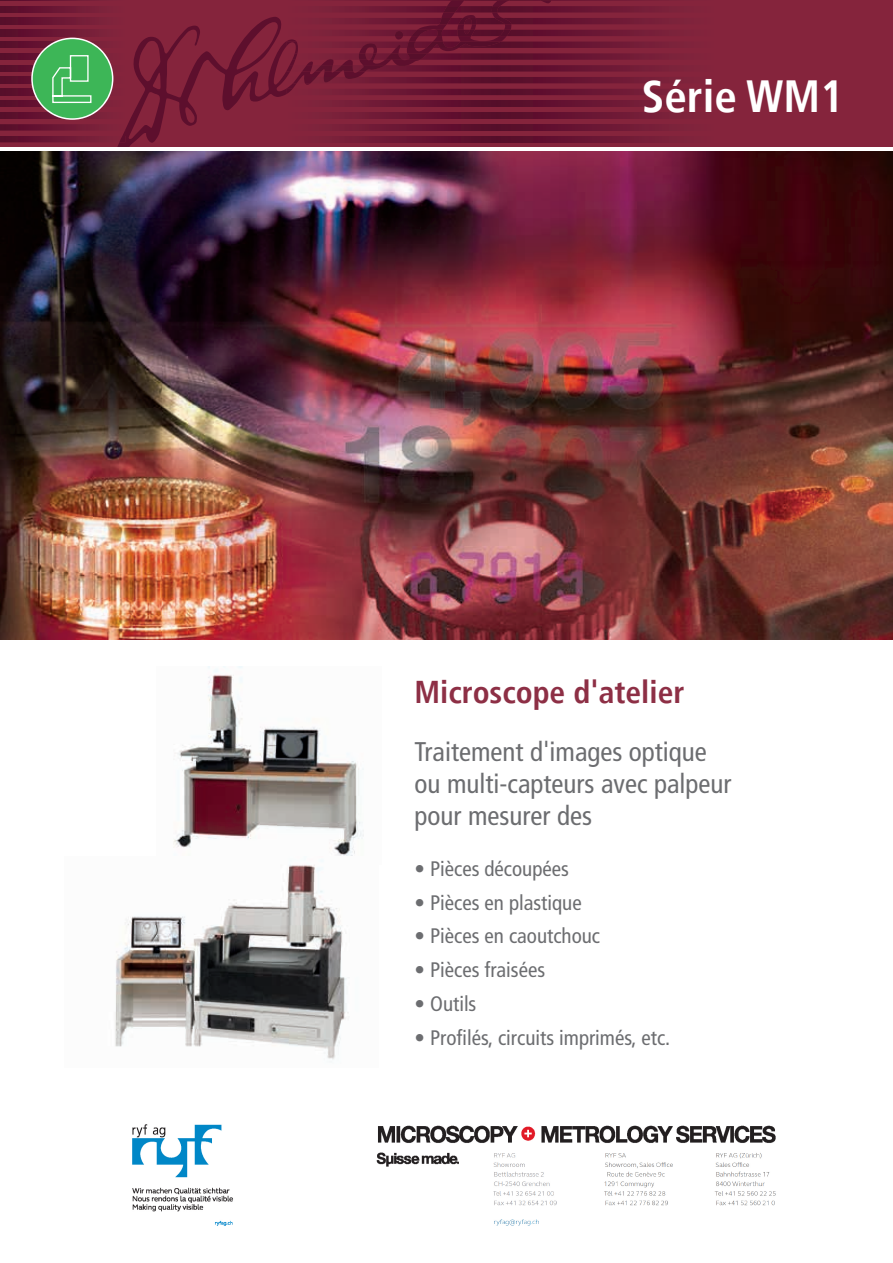
<style>
.page{position:relative;width:893px;height:1263px;background:#fff}
.page>*{position:absolute;margin:0;border:0;box-sizing:border-box;transform-origin:0 0}
.t1{font:700 condensed 45px "Frutiger LT";color:#fff}
.t2{font:700 condensed 31.5px "Frutiger LT";color:#8d2f45}
.t3{font:condensed 27px/32.4px "Frutiger LT";color:#6c6d70}
.t4{font:condensed 21px "Frutiger LT";color:#6c6d70}
</style>
<div class="page">
<div style="left:0;top:0;width:893px;height:148px;background:#85243c"></div>
<svg style="left:0;top:30px;width:97px;height:6px"></svg>
<svg style="left:0;top:18px;width:97px;height:6px"></svg>
<svg style="left:0;top:6px;width:97px;height:7px"></svg>
<svg style="left:0;top:0;width:97px;height:1px"></svg>
<svg style="left:511px;top:136px;width:154px;height:6px"></svg>
<svg style="left:511px;top:124px;width:154px;height:7px"></svg>
<svg style="left:511px;top:112px;width:154px;height:7px"></svg>
<svg style="left:511px;top:101px;width:154px;height:6px"></svg>
<svg style="left:117px;top:17px;width:394px;height:131px"></svg>
<svg style="left:286px;top:89px;width:379px;height:6px"></svg>
<svg style="left:286px;top:0;width:379px;height:24px"></svg>
<svg style="left:286px;top:30px;width:379px;height:53px"></svg>
<img style="left:173px;top:666px;width:191px;height:190px">
<img style="left:0;top:151px;width:893px;height:488px">
<img style="left:115px;top:860px;width:234px;height:200px">
<svg style="left:0;top:38px;width:126px;height:104px"></svg>
<img style="left:132px;top:1124px;width:644px;height:102px">
<h1 class="t1" style="left:642px;top:70px;width:203px">Série WM1</h1>
<h2 class="t2" style="left:415px;top:673px;width:271px">Microscope d'atelier</h2>
<p class="t3" style="left:415px;top:735px;width:318px">Traitement d'images optique ou multi-capteurs avec palpeur pour mesurer des</p>
<p class="t4" style="left:415px;top:856px;width:156px">• Pièces découpées</p>
<p class="t4" style="left:415px;top:890px;width:169px">• Pièces en plastique</p>
<p class="t4" style="left:415px;top:924px;width:187px">• Pièces en caoutchouc</p>
<p class="t4" style="left:415px;top:958px;width:132px">• Pièces fraisées</p>
<p class="t4" style="left:415px;top:991px;width:63px">• Outils</p>
<p class="t4" style="left:415px;top:1025px;width:257px">• Profilés, circuits imprimés, etc.</p>
</div>
